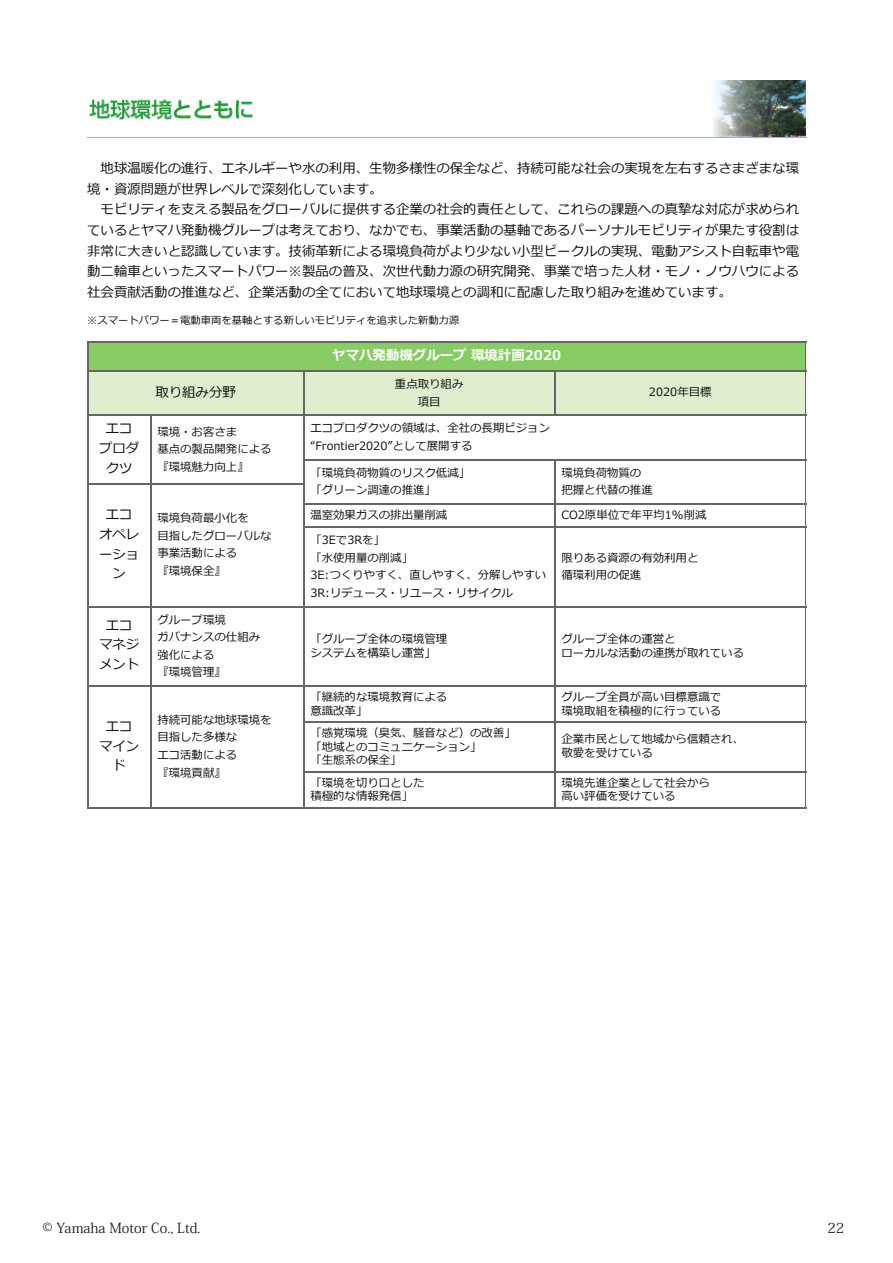
<style>
.page{position:relative;width:893px;height:1263px;background:#fff}
.page>*{position:absolute;margin:0;border:0;box-sizing:border-box;transform-origin:0 0}
.t1{font:13.8px "Koz Min Pro";color:#221815}
.t2{font:13.5px/19.6px "Meiryo";color:#111;text-align:center}
.t3{font:700 13.5px "Meiryo";color:#fff}
.t4{font:11.4px/17.5px "Meiryo";color:#111}
.t5{font:10.35px "Meiryo";color:#111}
</style>
<div class="page">
<div style="left:87px;top:341px;width:718px;height:29px;background:#8c6"></div>
<div style="left:87px;top:370px;width:216px;height:45px;background:#deeecf"></div>
<div style="left:303px;top:370px;width:251px;height:45px;background:#deeecf"></div>
<div style="left:554px;top:370px;width:251px;height:45px;background:#deeecf"></div>
<hr style="left:554px;top:807px;width:252px;height:1px;background:#666">
<hr style="left:805px;top:771px;width:1px;height:37px;background:#666">
<hr style="left:303px;top:807px;width:252px;height:1px;background:#666">
<hr style="left:554px;top:771px;width:1px;height:37px;background:#666">
<hr style="left:554px;top:771px;width:252px;height:1px;background:#666">
<hr style="left:805px;top:722px;width:1px;height:50px;background:#666">
<hr style="left:303px;top:771px;width:252px;height:1px;background:#666">
<hr style="left:554px;top:722px;width:1px;height:50px;background:#666">
<hr style="left:554px;top:722px;width:252px;height:1px;background:#666">
<hr style="left:805px;top:686px;width:1px;height:37px;background:#666">
<hr style="left:303px;top:722px;width:252px;height:1px;background:#666">
<hr style="left:554px;top:686px;width:1px;height:37px;background:#666">
<hr style="left:150px;top:807px;width:154px;height:1px;background:#666">
<hr style="left:303px;top:686px;width:1px;height:122px;background:#666">
<hr style="left:87px;top:807px;width:64px;height:1px;background:#666">
<hr style="left:87px;top:686px;width:1px;height:122px;background:#666">
<hr style="left:150px;top:686px;width:1px;height:122px;background:#666">
<hr style="left:554px;top:686px;width:252px;height:1px;background:#666">
<hr style="left:805px;top:606px;width:1px;height:81px;background:#666">
<hr style="left:303px;top:686px;width:252px;height:1px;background:#666">
<hr style="left:554px;top:606px;width:1px;height:81px;background:#666">
<hr style="left:150px;top:686px;width:154px;height:1px;background:#666">
<hr style="left:303px;top:606px;width:1px;height:81px;background:#666">
<hr style="left:87px;top:686px;width:64px;height:1px;background:#666">
<hr style="left:87px;top:606px;width:1px;height:81px;background:#666">
<hr style="left:150px;top:606px;width:1px;height:81px;background:#666">
<hr style="left:554px;top:606px;width:252px;height:1px;background:#666">
<hr style="left:805px;top:526px;width:1px;height:81px;background:#666">
<hr style="left:303px;top:606px;width:252px;height:1px;background:#666">
<hr style="left:554px;top:526px;width:1px;height:81px;background:#666">
<hr style="left:554px;top:526px;width:252px;height:1px;background:#666">
<svg style="left:805px;top:505px;width:1px;height:21px"></svg>
<hr style="left:303px;top:526px;width:252px;height:1px;background:#666">
<svg style="left:554px;top:505px;width:1px;height:21px"></svg>
<hr style="left:150px;top:606px;width:154px;height:1px;background:#666">
<hr style="left:303px;top:483px;width:1px;height:124px;background:#666">
<hr style="left:87px;top:606px;width:64px;height:1px;background:#666">
<hr style="left:87px;top:483px;width:1px;height:124px;background:#666">
<hr style="left:150px;top:483px;width:1px;height:124px;background:#666">
<hr style="left:554px;top:504px;width:252px;height:1px;background:#666">
<hr style="left:805px;top:459px;width:1px;height:46px;background:#666">
<hr style="left:303px;top:504px;width:252px;height:1px;background:#666">
<hr style="left:554px;top:459px;width:1px;height:46px;background:#666">
<hr style="left:303px;top:459px;width:503px;height:1px;background:#666">
<hr style="left:805px;top:415px;width:1px;height:45px;background:#666">
<hr style="left:150px;top:483px;width:154px;height:1px;background:#666">
<hr style="left:303px;top:415px;width:1px;height:69px;background:#666">
<hr style="left:87px;top:483px;width:64px;height:1px;background:#666">
<hr style="left:87px;top:415px;width:1px;height:69px;background:#666">
<hr style="left:150px;top:415px;width:1px;height:69px;background:#666">
<hr style="left:554px;top:415px;width:252px;height:1px;background:#666">
<hr style="left:805px;top:370px;width:1px;height:46px;background:#666">
<hr style="left:303px;top:415px;width:252px;height:1px;background:#666">
<hr style="left:554px;top:370px;width:1px;height:46px;background:#666">
<hr style="left:87px;top:415px;width:217px;height:1px;background:#666">
<hr style="left:87px;top:370px;width:1px;height:46px;background:#666">
<hr style="left:303px;top:370px;width:1px;height:46px;background:#666">
<hr style="left:87px;top:341px;width:719px;height:1px;background:#666">
<hr style="left:87px;top:370px;width:719px;height:1px;background:#666">
<hr style="left:87px;top:341px;width:1px;height:30px;background:#666">
<hr style="left:805px;top:341px;width:1px;height:30px;background:#666">
<img style="left:87px;top:80px;width:719px;height:58px">
<p class="t2" style="left:87px;top:158px;width:713px;line-height:20.7px;text-align:left">　地球温暖化の進行、エネルギーや水の利用、生物多様性の保全など、持続可能な社会の実現を左右するさまざまな環境・資源問題が世界レベルで深刻化しています。<br>　モビリティを支える製品をグローバルに提供する企業の社会的責任として、これらの課題への真摯な対応が求められているとヤマハ発動機グループは考えており、なかでも、事業活動の基軸であるパーソナルモビリティが果たす役割は非常に大きいと認識しています。技術革新による環境負荷がより少ない小型ビークルの実現、電動アシスト自転車や電動二輪車といったスマートパワー※製品の普及、次世代動力源の研究開発、事業で培った人材・モノ・ノウハウによる社会貢献活動の推進など、企業活動の全てにおいて地球環境との調和に配慮した取り組みを進めています。</p>
<p class="t5" style="left:87px;top:313px;width:374px">※スマートパワー＝電動車両を基軸とする新しいモビリティを追求した新動力源</p>
<p class="t3" style="left:332px;top:346px;width:230px">ヤマハ発動機グループ環境計画2020</p>
<p class="t4" style="left:395px;top:376px;width:70px">重点取り組み</p>
<p class="t2" style="left:155px;top:383px;width:82px">取り組み分野</p>
<p class="t4" style="left:649px;top:384px;width:64px">2020年目標</p>
<p class="t4" style="left:418px;top:393px;width:24px">項目</p>
<p class="t2" style="left:99px;top:419px;width:42px">エコプロダクツ</p>
<p class="t4" style="left:157px;top:423px;width:116px">環境・お客さま<br>基点の製品開発による『環境魅力向上『</p>
<p class="t4" style="left:310px;top:420px;width:241px">エコプロダクツの領域は、全社の長期ビジョン“Frontier2020”として展開する</p>
<p class="t4" style="left:310px;top:464px;width:161px">「環境負荷物質のリスク低減「「グリーン調達の推進「</p>
<p class="t4" style="left:561px;top:464px;width:93px">環境負荷物質の把握と代替の推進</p>
<p class="t4" style="left:310px;top:503px;width:139px;line-height:24.8px">温室効果ガスの排出量削減「3Eで3Rを「</p>
<p class="t4" style="left:310px;top:549px;width:237px">「水使用量の削減「<br>3E:つくりやすく、直しやすく、分解しやすい<br>3R:リデュース・リユース・リサイクル</p>
<p class="t4" style="left:561px;top:549px;width:139px">限りある資源の有効利用と循環利用の促進</p>
<p class="t2" style="left:99px;top:505px;width:42px">エコオペレーション</p>
<p class="t4" style="left:157px;top:510px;width:116px">環境負荷最小化を<br>目指したグローバルな事業活動による<br>『環境保全『</p>
<p class="t4" style="left:561px;top:507px;width:147px">CO2原単位で年平均1%削減</p>
<p class="t2" style="left:99px;top:616px;width:42px">エコマネジメント</p>
<p class="t4" style="left:157px;top:611px;width:104px">グループ環境<br>ガバナンスの仕組み強化による<br>『環境管理『</p>
<p class="t2" style="left:99px;top:717px;width:42px">エコマインド</p>
<p class="t4" style="left:157px;top:711px;width:116px">持続可能な地球環境を目指した多様な<br>エコ活動による<br>『環境貢献『</p>
<p class="t4" style="left:310px;top:633px;width:139px;line-height:13.5px">「グループ全体の環境管理システムを構築し運営「</p>
<p class="t4" style="left:561px;top:633px;width:184px;line-height:13.5px">グループ全体の運営と<br>ローカルな活動の連携が取れている</p>
<p class="t4" style="left:310px;top:691px;width:139px;line-height:13.5px">「継続的な環境教育による意識改革「</p>
<p class="t4" style="left:561px;top:691px;width:161px;line-height:13.5px">グループ全員が高い目標意識で環境取組を積極的に行っている</p>
<p class="t4" style="left:310px;top:727px;width:207px;line-height:13.5px">「感覚環境（臭気、騒音など）の改善「「地域とのコミュニケーション「<br>「生態系の保全「</p>
<p class="t4" style="left:561px;top:733px;width:184px;line-height:13.5px">企業市民として地域から信頼され、敬愛を受けている</p>
<p class="t4" style="left:310px;top:776px;width:116px;line-height:13.5px">「環境を切り口とした積極的な情報発信「</p>
<p class="t4" style="left:561px;top:776px;width:150px;line-height:13.5px">環境先進企業として社会から高い評価を受けている</p>
<p class="t1" style="left:43px;top:1218px;width:160px">© Yamaha Motor Co., Ltd.</p>
<p class="t1" style="left:827px;top:1218px;width:18px">22</p>
</div>
